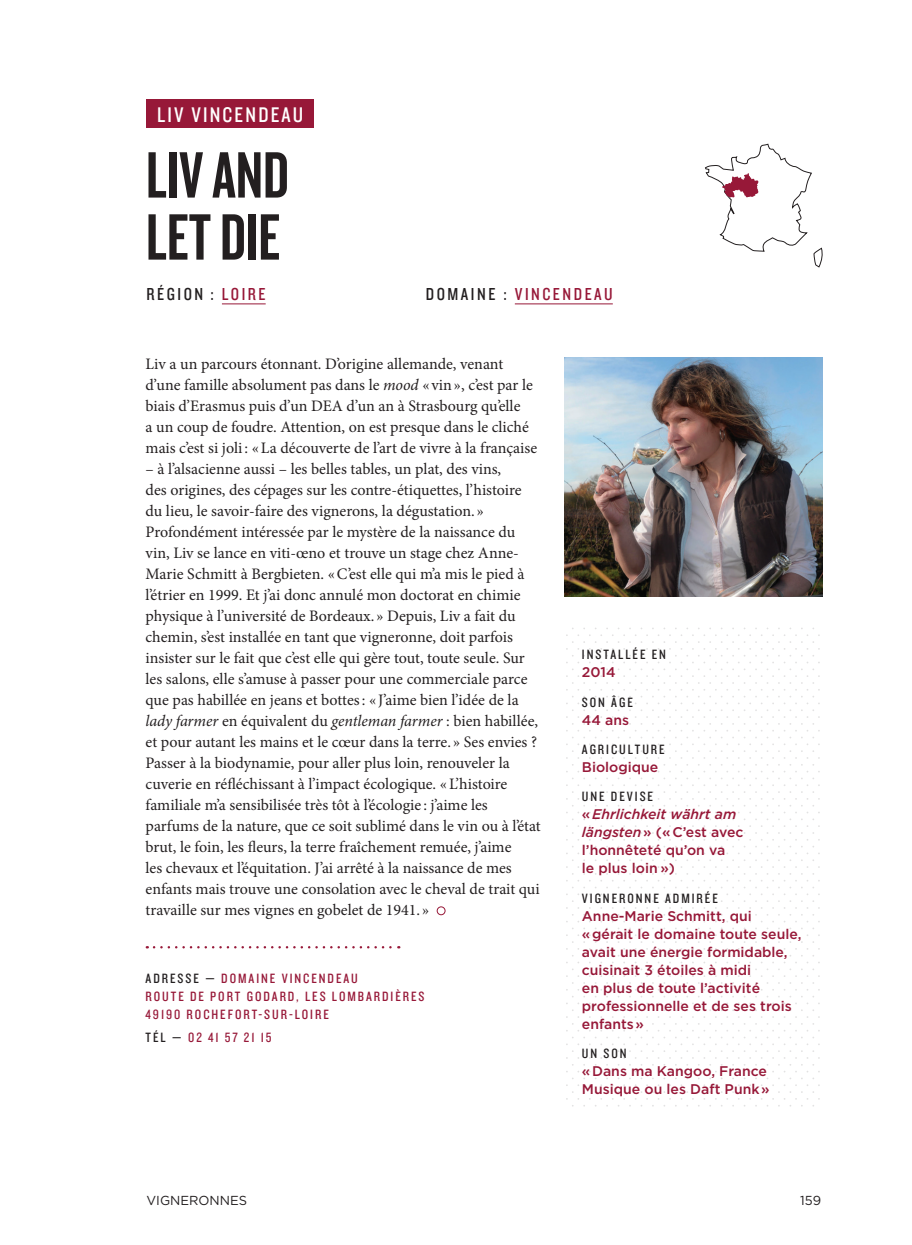
<style>
.page{position:relative;width:912px;height:1245px;background:#fff}
.page>*{position:absolute;margin:0;border:0;box-sizing:border-box;transform-origin:0 0}
.t1{font:68px/62px "Knockout HTF48 Featherweight";color:#231f20}
.t2{font:22px "Knockout HTF29 Junior Liteweight";letter-spacing:.1em;color:#fff}
.t3{font:18px "Knockout HTF29 Junior Liteweight";letter-spacing:.14em;color:#971838}
.t4{font:18px "Knockout HTF29 Junior Liteweight";letter-spacing:.14em;color:#231f20}
.t5{font:16px/21px "Minion Pro";color:#231f20}
.t6{font:500 14px/18px "Gotham HTF";color:#971838}
.t7{font:14px/18px "Knockout HTF29 Junior Liteweight";letter-spacing:.14em;color:#971838}
.t8{font:14px "Knockout HTF29 Junior Liteweight";letter-spacing:.14em;color:#231f20}
.t9{font:13px "Gotham HTF";color:#231f20}
.s1{color:#971838}
.s2{color:#231f20}
.s3{font-style:italic}
</style>
<div class="page">
<div style="left:147px;top:99px;width:167px;height:28px;background:#971838"></div>
<div style="left:437px;top:906px;width:8px;height:9px;border:1px solid #971838;border-radius:50%"></div>
<svg style="left:154px;top:946px;width:245px;height:2px"></svg>
<svg style="left:566px;top:627px;width:254px;height:22px"></svg>
<svg style="left:566px;top:655px;width:254px;height:103px"></svg>
<svg style="left:566px;top:764px;width:254px;height:103px"></svg>
<svg style="left:566px;top:873px;width:254px;height:69px"></svg>
<svg style="left:566px;top:948px;width:254px;height:158px"></svg>
<hr style="left:222px;top:303px;width:44px;height:1px;background:#971838">
<hr style="left:515px;top:303px;width:98px;height:1px;background:#971838">
<img style="left:565px;top:357px;width:257px;height:239px">
<svg style="left:705px;top:144px;width:118px;height:124px"></svg>
<h2 class="t2" style="left:157px;top:103px;width:148px">LIV VINCENDEAU</h2>
<h1 class="t1" style="left:146px;top:145px;width:145px">LIV AND<br>LET DIE</h1>
<p class="t4" style="left:147px;top:285px;width:121px">RÉGION : <span class="s1">LOIRE</span></p>
<p class="t3" style="left:426px;top:285px;width:188px"><span class="s2">DOMAINE :</span> VINCENDEAU</p>
<p class="t5" style="left:146px;top:353px;width:393px">Liv a un parcours étonnant. D’origine allemande, venant d’une famille absolument pas dans le <span class="s3">mood</span> « vin», c’est par le biais d’Erasmus puis d’un DEA d’un an à Strasbourg qu’elle<br>a un coup de foudre. Attention, on est presque dans le cliché mais c’est si joli: «La découverte de l’art de vivre à la française</p>
<p class="t5" style="left:146px;top:458px;width:397px">– à l’alsacienne aussi – les belles tables, un plat, des vins,<br>des origines, des cépages sur les contre-étiquettes, l’histoire du lieu, le savoir-faire des vignerons, la dégustation. » Profondément intéressée par le mystère de la naissance du vin, Liv se lance en viti-œno et trouve un stage chez Anne-Marie Schmitt à Bergbieten. «C’est elle qui m’a mis le pied à l’étrier en 1999. Et j’ai donc annulé mon doctorat en chimie physique à l’université de Bordeaux. » Depuis, Liv a fait du chemin, s’est installée en tant que vigneronne, doit parfois insister sur le fait que c’est elle qui gère tout, toute seule. Sur les salons, elle s’amuse à passer pour une commerciale parce que pas habillée en jeans et bottes: « J’aime bien l’idée de la <span class="s3">lady farmer</span> en équivalent du <span class="s3">gentleman farmer</span> : bien habillée, et pour autant les mains et le cœur dans la terre. » Ses envies ?<br>Passer à la biodynamie, pour aller plus loin, renouveler la cuverie en réfléchissant à l’impact écologique. «L’histoire familiale m’a sensibilisée très tôt à l’écologie : j’aime les parfums de la nature, que ce soit sublimé dans le vin ou à l’état brut, le foin, les fleurs, la terre fraîchement remuée, j’aime<br>les chevaux et l’équitation. J’ai arrêté à la naissance de mes enfants mais trouve une consolation avec le cheval de trait qui travaille sur mes vignes en gobelet de 1941. »</p>
<p class="t7" style="left:146px;top:969px;width:280px"><span class="s2">ADRESSE —</span> DOMAINE VINCENDEAU<br>ROUTE DE PORT GODARD, LES LOMBARDIÈRES<br>49190 ROCHEFORT-SUR-LOIRE</p>
<p class="t7" style="left:146px;top:1028px;width:127px"><span class="s2">TÉL —</span> 02 41 57 21 15</p>
<p class="t8" style="left:582px;top:647px;width:86px">INSTALLÉE EN</p>
<p class="t6" style="left:582px;top:663px;width:35px">2014</p>
<p class="t8" style="left:582px;top:695px;width:52px">SON ÂGE</p>
<p class="t6" style="left:582px;top:710px;width:49px">44 ans</p>
<p class="t8" style="left:582px;top:742px;width:84px">AGRICULTURE</p>
<p class="t6" style="left:582px;top:757px;width:78px">Biologique</p>
<p class="t8" style="left:582px;top:789px;width:73px">UNE DEVISE</p>
<p class="t6" style="left:582px;top:805px;width:163px">«<span class="s3">Ehrlichkeit währt am längsten</span>» («C’est avec l’honnêteté qu’on va<br>le plus loin »)</p>
<p class="t8" style="left:582px;top:891px;width:137px">VIGNERONNE ADMIRÉE</p>
<p class="t6" style="left:582px;top:906px;width:221px">Anne-Marie Schmitt, qui «gérait le domaine toute seule, avait une énergie formidable, cuisinait 3 étoiles à midi<br>en plus de toute l’activité professionnelle et de ses trois enfants»</p>
<p class="t8" style="left:582px;top:1046px;width:46px">UN SON</p>
<p class="t6" style="left:582px;top:1061px;width:189px">«Dans ma Kangoo, France<br>Musique ou les Daft Punk»</p>
<p class="t9" style="left:146px;top:1193px;width:102px">VIGNERONNES</p>
<p class="t9" style="left:800px;top:1193px;width:22px">159</p>
</div>
